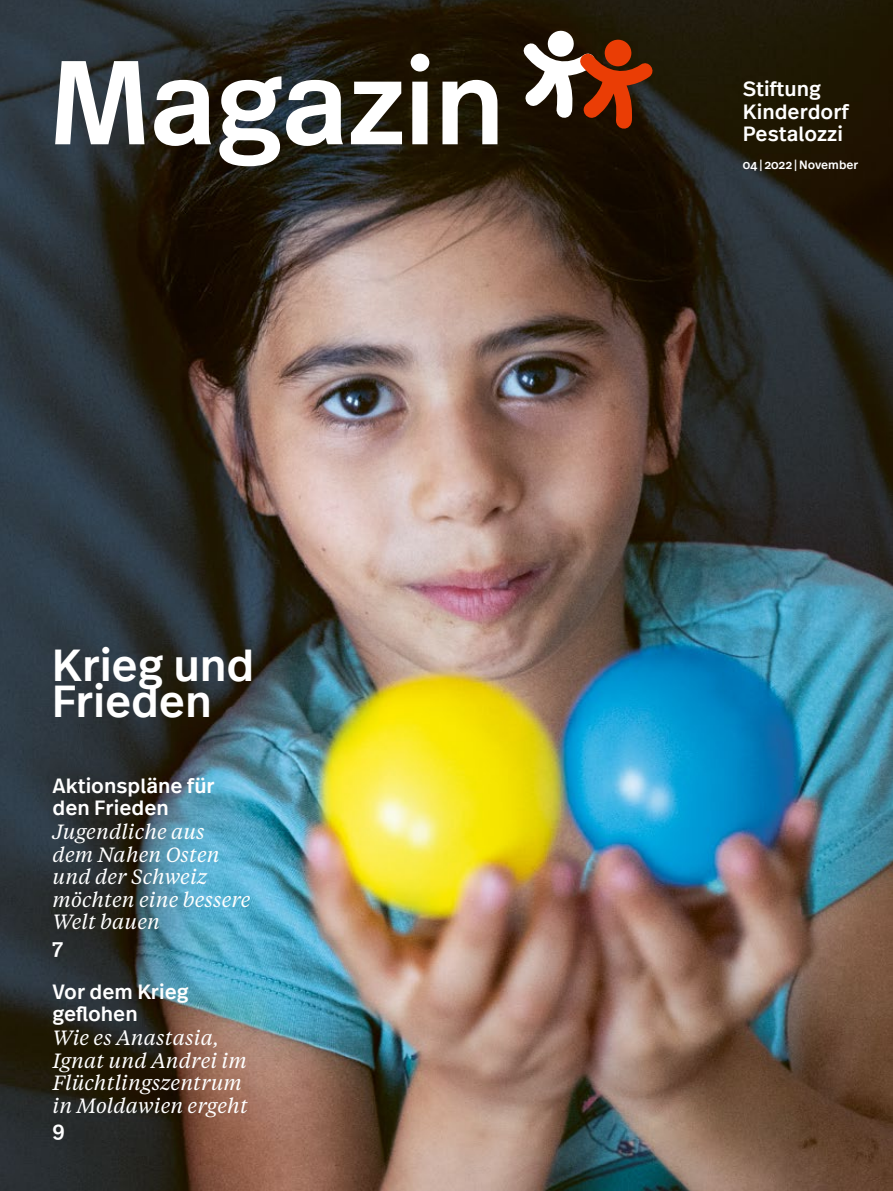
<style>
.page{position:relative;width:893px;height:1191px;background:#fff}
.page>*{position:absolute;margin:0;border:0;box-sizing:border-box;transform-origin:0 0}
.t1{font:500 118.8px "Real Text Pro";letter-spacing:-.015em;color:#fff}
.t2{font:500 44.7px/36px "Real Text Pro";letter-spacing:-.005em;color:#fff}
.t3{font:italic 20.55px/22.5px "Tiempos Text";letter-spacing:.005em;color:#fff}
.t4{font:500 20.55px/22.5px "Real Text Pro";color:#fff}
.t5{font:500 12px "Real Text Pro";color:#fff}
</style>
<div class="page">
<img style="left:0;top:0;width:893px;height:1191px">
<svg style="left:524px;top:31px;width:133px;height:98px"></svg>
<div style="left:604px;top:39px;width:28px;height:28px;background:#ea3d05;border-radius:50%"></div>
<h1 class="t1" style="left:49px;top:19px;width:458px">Magazin</h1>
<h2 class="t2" style="left:52px;top:646px;width:204px">Krieg und<br>Frieden</h2>
<p class="t4" style="left:53px;top:773px;width:164px">Aktionspläne für den Frieden</p>
<p class="t3" style="left:53px;top:820px;width:200px">Jugendliche aus dem Nahen Osten und der Schweiz möchten eine bessere<br>Welt bauen</p>
<p class="t4" style="left:53px;top:923px;width:138px;line-height:45px">7<br>Vor dem Krieg</p>
<p class="t4" style="left:53px;top:1002px;width:87px">geflohen</p>
<p class="t3" style="left:53px;top:1025px;width:197px">Wie es Anastasia,<br>Ignat und Andrei im<br>Flüchtlingszentrum in Moldawien ergeht</p>
<p class="t4" style="left:53px;top:1118px;width:14px">9</p>
<p class="t4" style="left:743px;top:77px;width:108px">Stiftung<br>Kinderdorf<br>Pestalozzi</p>
<p class="t5" style="left:743px;top:156px;width:117px">04 | 2022 | November</p>
</div>
